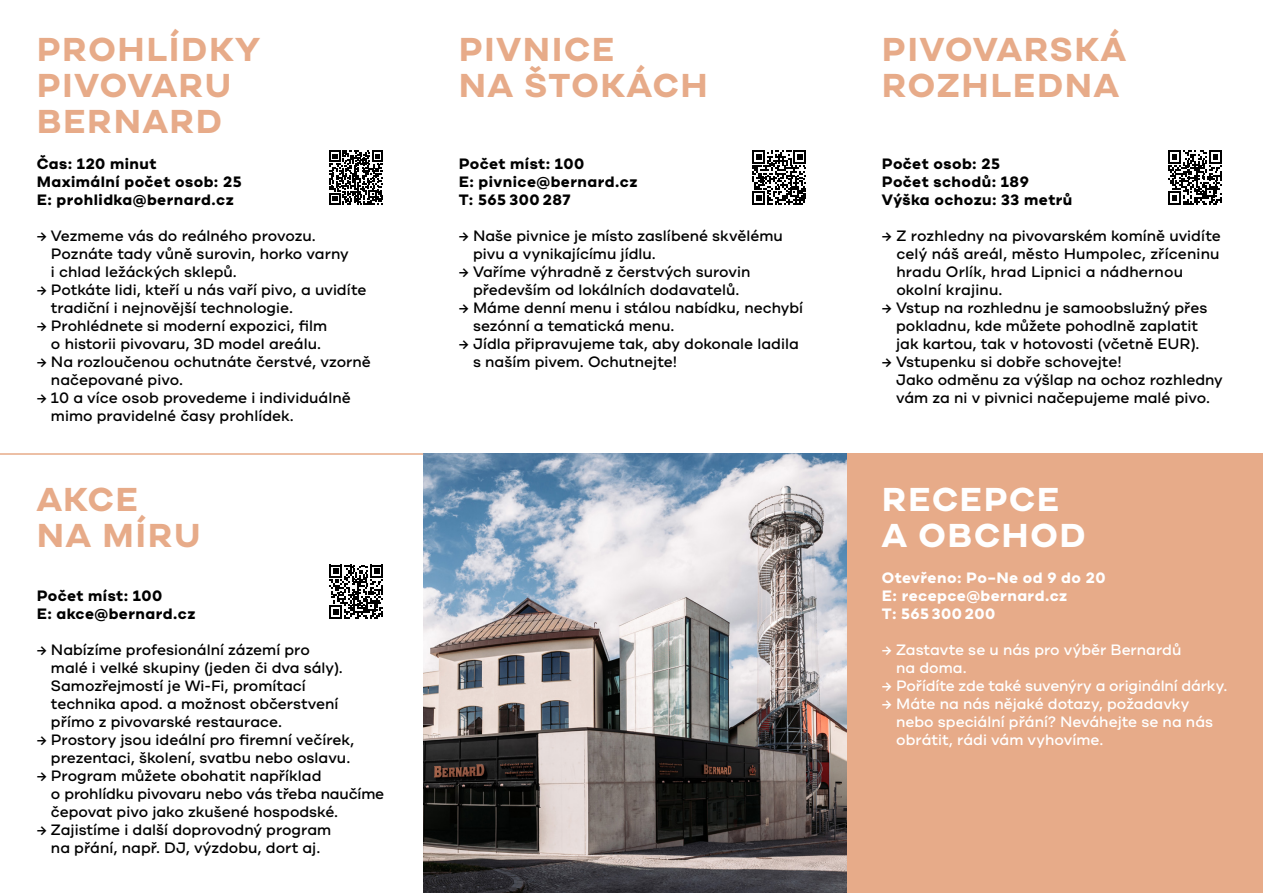
<style>
.page{position:relative;width:1263px;height:893px;background:#fff}
.page>*{position:absolute;margin:0;border:0;box-sizing:border-box;transform-origin:0 0}
.t1{font:700 33px/36px "Cardium A";letter-spacing:.05em;color:#e7ab89}
.t2{font:700 33px/36px "Cardium A";letter-spacing:.05em;color:#fff}
.t3{font:500 15px/18px "Cardium A";color:#000}
.t4{font:700 15px/18px "Cardium A";letter-spacing:.03em;color:#000}
.t5{font:500 15px/18px "Cardium A";color:#fff}
.t6{font:700 15px/18px "Cardium A";letter-spacing:.03em;color:#fff}
</style>
<div class="page">
<div style="left:846px;top:453px;width:417px;height:440px;background:#e7ab89"></div>
<img style="left:423px;top:453px;width:423px;height:440px">
<hr style="left:0;top:453px;width:423px;height:2px;background:#e7ab89">
<svg style="left:329px;top:151px;width:54px;height:54px"></svg>
<svg style="left:752px;top:151px;width:54px;height:54px"></svg>
<svg style="left:1168px;top:151px;width:54px;height:54px"></svg>
<svg style="left:329px;top:565px;width:54px;height:54px"></svg>
<h1 class="t1" style="left:37px;top:31px;width:225px">PROHLÍDKY<br>PIVOVARU<br>BERNARD</h1>
<p class="t4" style="left:37px;top:154px;width:206px">Čas: 120 minut<br>Maximální počet osob: 25<br>E: prohlidka@bernard.cz</p>
<p class="t3" style="left:51px;top:226px;width:299px;text-indent:-14px">→ Vezmeme vás do reálného provozu.<br>Poznáte tady vůně surovin, horko varny i chlad ležáckých sklepů.</p>
<p class="t3" style="left:51px;top:280px;width:317px;text-indent:-14px">→ Potkáte lidi, kteří u nás vaří pivo, a uvidíte tradiční i nejnovější technologie.</p>
<p class="t3" style="left:37px;top:316px;width:292px;text-align:center">→ Prohlédnete si moderní expozici, film o historii pivovaru, 3D model areálu.</p>
<p class="t3" style="left:51px;top:352px;width:321px;text-indent:-14px">→ Na rozloučenou ochutnáte čerstvé, vzorně načepované pivo.</p>
<p class="t3" style="left:51px;top:388px;width:301px;text-indent:-14px">→ 10 a více osob provedeme i individuálně mimo pravidelné časy prohlídek.</p>
<h1 class="t1" style="left:459px;top:31px;width:250px">PIVNICE<br>NA ŠTOKÁCH</h1>
<h1 class="t1" style="left:882px;top:31px;width:246px">PIVOVARSKÁ<br>ROZHLEDNA</h1>
<p class="t4" style="left:459px;top:154px;width:180px">Počet míst: 100<br>E: pivnice@bernard.cz<br>T: 565 300 287</p>
<p class="t4" style="left:882px;top:154px;width:192px">Počet osob: 25<br>Počet schodů: 189<br>Výška ochozu: 33 metrů</p>
<p class="t3" style="left:473px;top:226px;width:311px;text-indent:-14px">→ Naše pivnice je místo zaslíbené skvělému pivu a vynikajícímu jídlu.</p>
<p class="t3" style="left:459px;top:262px;width:293px;text-align:center">→ Vaříme výhradně z čerstvých surovin především od lokálních dodavatelů.</p>
<p class="t3" style="left:473px;top:298px;width:332px;text-indent:-14px">→ Máme denní menu i stálou nabídku, nechybí sezónní a tematická menu.</p>
<p class="t3" style="left:473px;top:334px;width:327px;text-indent:-14px">→ Jídla připravujeme tak, aby dokonale ladila s naším pivem. Ochutnejte!</p>
<p class="t3" style="left:896px;top:226px;width:326px;text-indent:-14px">→ Z rozhledny na pivovarském komíně uvidíte celý náš areál, město Humpolec, zříceninu hradu Orlík, hrad Lipnici a nádhernou okolní krajinu.</p>
<p class="t3" style="left:882px;top:298px;width:327px;text-align:center">→ Vstup na rozhlednu je samoobslužný přes pokladnu, kde můžete pohodlně zaplatit jak kartou, tak v hotovosti (včetně EUR).</p>
<p class="t3" style="left:896px;top:352px;width:328px;text-indent:-14px">→ Vstupenku si dobře schovejte!<br>Jako odměnu za výšlap na ochoz rozhledny vám za ni v pivnici načepujeme malé pivo.</p>
<h1 class="t1" style="left:37px;top:481px;width:165px">AKCE<br>NA MÍRU</h1>
<h1 class="t2" style="left:882px;top:481px;width:205px">RECEPCE<br>A OBCHOD</h1>
<p class="t4" style="left:37px;top:586px;width:160px">Počet míst: 100<br>E: akce@bernard.cz</p>
<p class="t3" style="left:51px;top:640px;width:293px;text-indent:-14px">→ Nabízíme profesionální zázemí pro malé i velké skupiny (jeden či dva sály).<br>Samozřejmostí je Wi‑Fi, promítací technika apod. a možnost občerstvení přímo z pivovarské restaurace.</p>
<p class="t3" style="left:37px;top:730px;width:319px;text-align:right">→ Prostory jsou ideální pro firemní večírek, prezentaci, školení, svatbu nebo oslavu.</p>
<p class="t3" style="left:51px;top:766px;width:335px;text-indent:-14px">→ Program můžete obohatit například<br>o prohlídku pivovaru nebo vás třeba naučíme čepovat pivo jako zkušené hospodské.</p>
<p class="t3" style="left:37px;top:820px;width:296px;text-align:center">→ Zajistíme i další doprovodný program na přání, např. DJ, výzdobu, dort aj.</p>
<p class="t6" style="left:882px;top:568px;width:225px">Otevřeno: Po–Ne od 9 do 20<br>E: recepce@bernard.cz<br>T: 565 300 200</p>
<p class="t5" style="left:896px;top:640px;width:287px;text-indent:-14px">→ Zastavte se u nás pro výběr Bernardů na doma.</p>
<p class="t5" style="left:882px;top:676px;width:347px">→ Pořídíte zde také suvenýry a originální dárky.</p>
<p class="t5" style="left:896px;top:694px;width:318px;text-indent:-14px">→ Máte na nás nějaké dotazy, požadavky nebo speciální přání? Neváhejte se na nás obrátit, rádi vám vyhovíme.</p>
</div>
